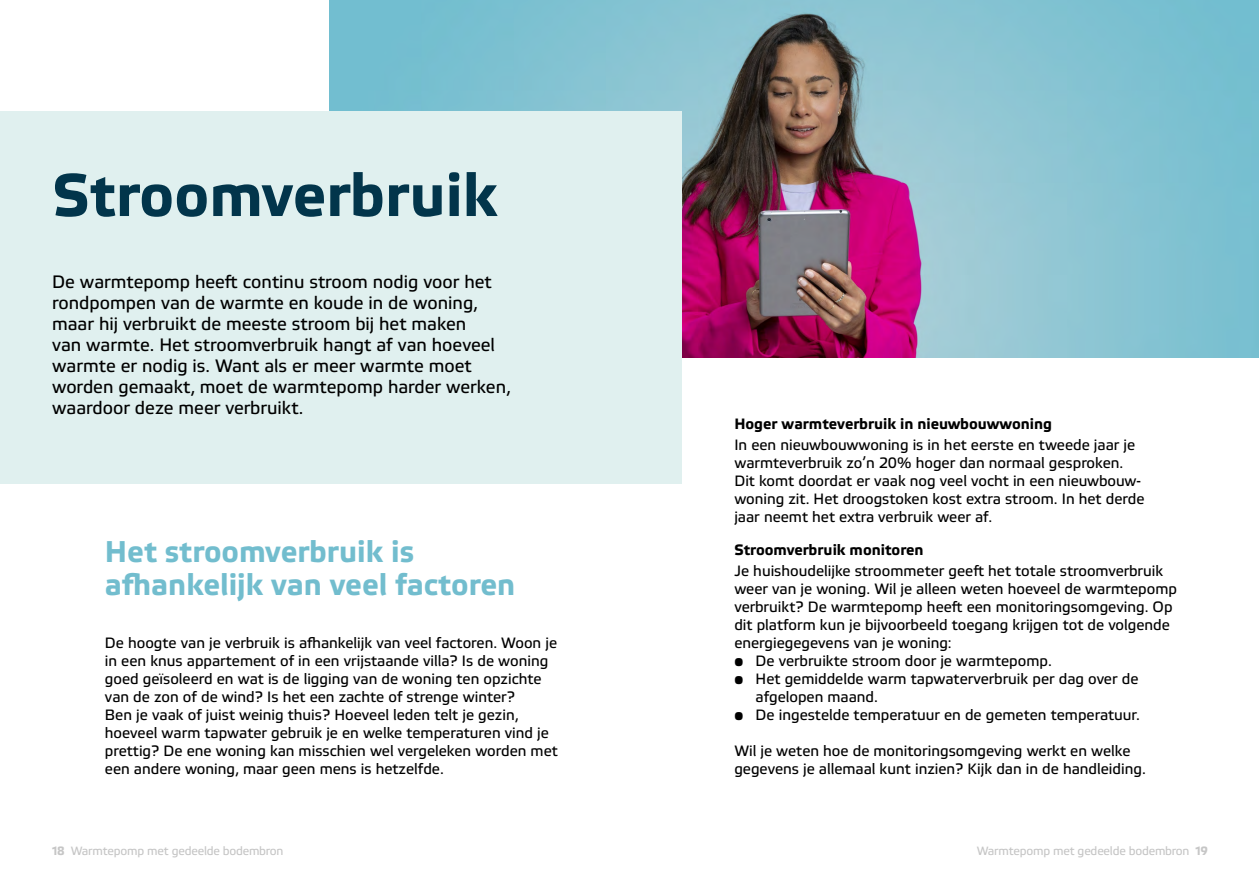
<style>
.page{position:relative;width:1259px;height:893px;background:#fff}
.page>*{position:absolute;margin:0;border:0;box-sizing:border-box;transform-origin:0 0}
.t1{font:700 60px "Etelka";color:#02354b}
.t2{font:700 30px/33px "Etelka";color:#72bdce}
.t3{font:18px/21px "Etelka Text";color:#000}
.t4{font:15px/18px "Etelka Text";color:#000}
.t5{font:700 15px "Etelka";color:#000}
.t6{font:12px "Etelka Text";letter-spacing:-.015em;color:#c6c6c6}
.s1{font-family:"Etelka";font-weight:700}
</style>
<div class="page">
<img style="left:330px;top:0;width:929px;height:357px">
<div style="left:0;top:112px;width:682px;height:372px;background:#e0f0ef"></div>
<h1 class="t1" style="left:52px;top:160px;width:447px">Stroomverbruik</h1>
<p class="t3" style="left:52px;top:272px;width:460px">De warmtepomp heeft continu stroom nodig voor het rondpompen van de warmte en koude in de woning, maar hij verbruikt de meeste stroom bij het maken<br>van warmte. Het stroomverbruik hangt af van hoeveel warmte er nodig is. Want als er meer warmte moet worden gemaakt, moet de warmtepomp harder werken, waardoor deze meer verbruikt.</p>
<h2 class="t2" style="left:105px;top:536px;width:412px">Het stroomverbruik is afhankelijk van veel factoren</h2>
<p class="t4" style="left:105px;top:634px;width:454px">De hoogte van je verbruik is afhankelijk van veel factoren. Woon je in een knus appartement of in een vrijstaande villa? Is de woning goed geïsoleerd en wat is de ligging van de woning ten opzichte van de zon of de wind? Is het een zachte of strenge winter?<br>Ben je vaak of juist weinig thuis? Hoeveel leden telt je gezin, hoeveel warm tapwater gebruik je en welke temperaturen vind je prettig? De ene woning kan misschien wel vergeleken worden met een andere woning, maar geen mens is hetzelfde.</p>
<p class="t5" style="left:734px;top:415px;width:319px">Hoger warmteverbruik in nieuwbouwwoning</p>
<p class="t4" style="left:734px;top:436px;width:411px">In een nieuwbouwwoning is in het eerste en tweede jaar je warmteverbruik zo’n 20% hoger dan normaal gesproken.<br>Dit komt doordat er vaak nog veel vocht in een nieuwbouw&shy;woning zit. Het droogstoken kost extra stroom. In het derde jaar neemt het extra verbruik weer af.</p>
<p class="t5" style="left:734px;top:541px;width:191px">Stroomverbruik monitoren</p>
<p class="t4" style="left:734px;top:562px;width:444px">Je huishoudelijke stroommeter geeft het totale stroomverbruik weer van je woning. Wil je alleen weten hoeveel de warmtepomp verbruikt? De warmtepomp heeft een monitoringsomgeving. Op dit platform kun je bijvoorbeeld toegang krijgen tot de volgende energiegegevens van je woning:</p>
<p class="t4" style="left:734px;top:652px;width:319px">• De verbruikte stroom door je warmtepomp.</p>
<p class="t4" style="left:755px;top:670px;width:384px;text-indent:-21px">• Het gemiddelde warm tapwaterverbruik per dag over de afgelopen maand.</p>
<p class="t4" style="left:734px;top:706px;width:407px">• De ingestelde temperatuur en de gemeten temperatuur.</p>
<p class="t4" style="left:734px;top:742px;width:413px">Wil je weten hoe de monitoringsomgeving werkt en welke gegevens je allemaal kunt inzien? Kijk dan in de handleiding.</p>
<p class="t6" style="left:52px;top:844px;width:233px"><span class="s1">18</span> Warmtepomp met gedeelde bodembron</p>
<p class="t6" style="left:976px;top:844px;width:233px">Warmtepomp met gedeelde bodembron <span class="s1">19</span></p>
</div>
